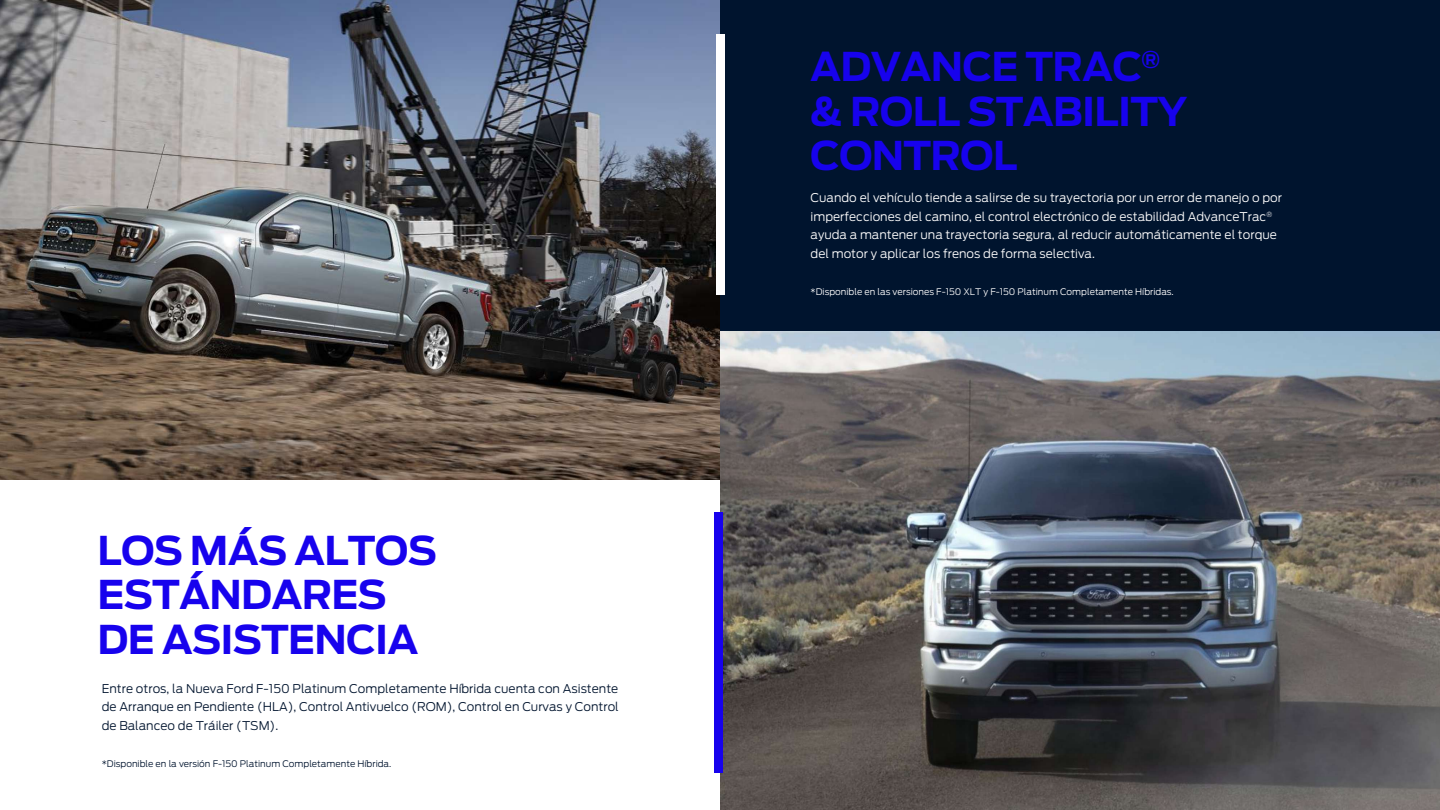
<style>
.page{position:relative;width:1440px;height:810px;background:#fff}
.page>*{position:absolute;margin:0;border:0;box-sizing:border-box;transform-origin:0 0}
.t1{font:700 39.38px/44.5px "Ford Antenna";letter-spacing:-.02em;color:#1702ed}
.t2{font:300 12px/18.8px "Ford Antenna";color:#fff}
.t3{font:300 12px/18.8px "Ford Antenna";color:#00142e;text-align:justify}
.t4{font:300 9px "Ford Antenna";color:#fff}
.t5{font:300 9px "Ford Antenna";color:#00142e}
</style>
<div class="page">
<div style="left:720px;top:0;width:720px;height:332px;background:#00142e"></div>
<img style="left:0;top:0;width:720px;height:480px">
<img style="left:720px;top:332px;width:720px;height:478px">
<div style="left:714px;top:512px;width:8px;height:260px;background:#1702ed"></div>
<div style="left:717px;top:34px;width:8px;height:261px;background:#fff"></div>
<h1 class="t1" style="left:98px;top:524px;width:341px">LOS MÁS ALTOS<br>ESTÁNDARES<br>DE ASISTENCIA</h1>
<p class="t3" style="left:102px;top:677px;width:519px">Entre otros, la Nueva Ford F-150 Platinum Completamente Híbrida cuenta con Asistente de Arranque en Pendiente (HLA), Control Antivuelco (ROM), Control en Curvas y Control de Balanceo de Tráiler (TSM).</p>
<p class="t5" style="left:102px;top:756px;width:291px">*Disponible en la versión F-150 Platinum Completamente Híbrida.</p>
<h1 class="t1" style="left:810px;top:41px;width:379px">ADVANCE TRAC<sup>® </sup>&amp; ROLL STABILITY<br>CONTROL</h1>
<p class="t2" style="left:811px;top:187px;width:473px">Cuando el vehículo tiende a salirse de su trayectoria por un error de manejo o por imperfecciones del camino, el control electrónico de estabilidad AdvanceTrac<sup>® </sup>ayuda a mantener una trayectoria segura, al reducir automáticamente el torque del motor y aplicar los frenos de forma selectiva.</p>
<p class="t4" style="left:811px;top:285px;width:365px">*Disponible en las versiones F-150 XLT y F-150 Platinum Completamente Híbridas.</p>
</div>
